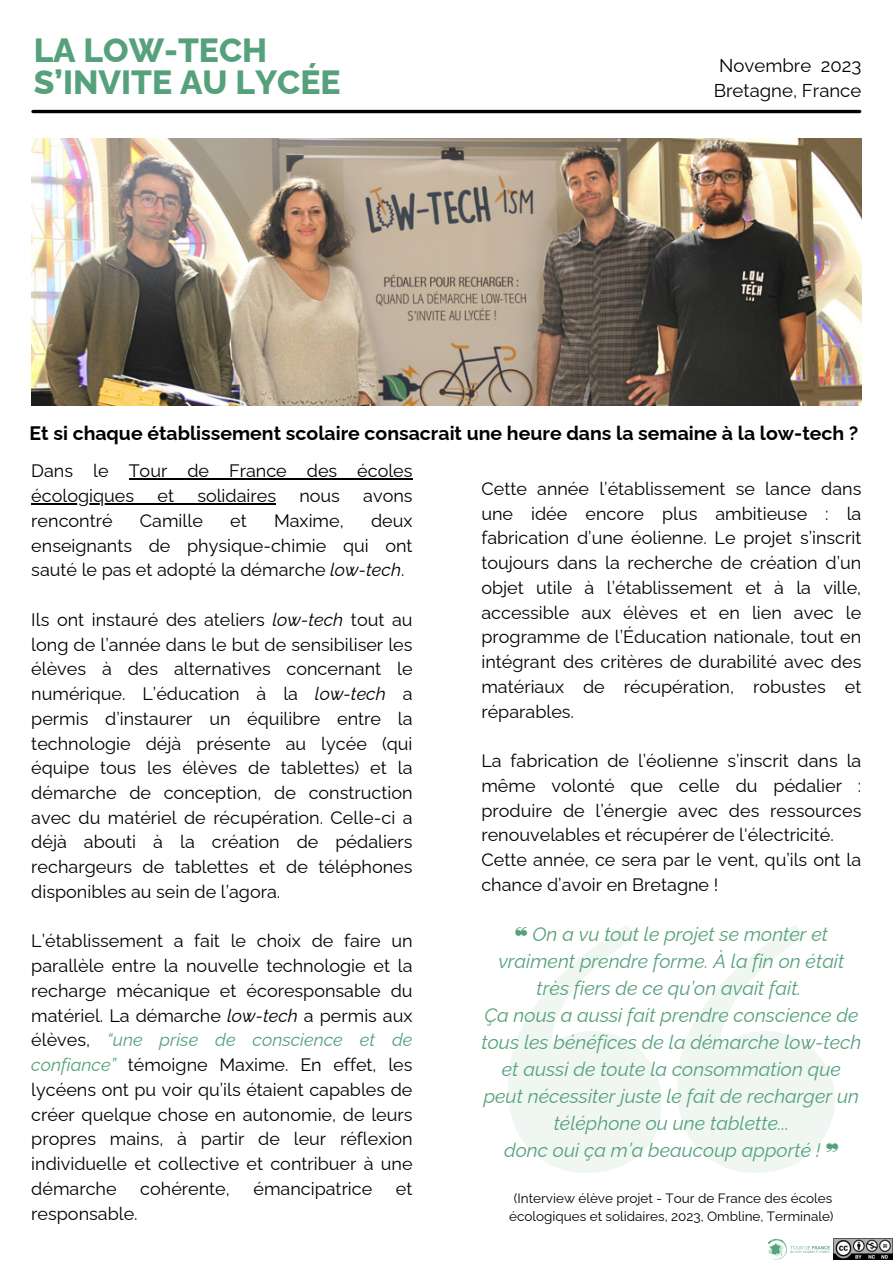
<style>
.page{position:relative;width:893px;height:1264px;background:#fff}
.page>*{position:absolute;margin:0;border:0;box-sizing:border-box;transform-origin:0 0}
.t1{font:800 33.6px "Raleway";color:#55a17b}
.t2{font:italic 19.5px/27px "Raleway";color:#55a17b;text-align:center}
.t3{font:700 19.5px "Raleway";color:#000}
.t4{font:18.6px "Raleway";color:#000}
.t5{font:18px/24.8px "Raleway";color:#000;text-align:justify}
.t6{font:13.5px/18px "Raleway";color:#000;text-align:center}
.s1{font-style:italic}
.s2{font-style:italic;color:#55a17b}
.s3{font-family:"Free Serif";font-style:normal}
</style>
<div class="page">
<hr style="left:33px;top:110px;width:826px;height:3px;background:#000">
<img style="left:767px;top:1238px;width:63px;height:22px">
<img style="left:833px;top:1238px;width:59px;height:20px">
<img style="left:31px;top:139px;width:830px;height:266px">
<svg style="left:508px;top:925px;width:153px;height:247px"></svg>
<svg style="left:677px;top:925px;width:157px;height:247px"></svg>
<hr style="left:129px;top:478px;width:283px;height:1px;background:#000">
<hr style="left:31px;top:503px;width:245px;height:1px;background:#000">
<p class="t1" style="left:34px;top:30px;width:235px">LA LOW-TECH</p>
<p class="t1" style="left:34px;top:63px;width:308px">S’INVITE AU LYCÉE</p>
<p class="t4" style="left:719px;top:54px;width:144px">Novembre 2023</p>
<p class="t4" style="left:713px;top:80px;width:149px">Bretagne, France</p>
<p class="t3" style="left:30px;top:421px;width:830px">Et si chaque établissement scolaire consacrait une heure dans la semaine à la low-tech ?</p>
<p class="t5" style="left:31px;top:458px;width:383px">Dans le Tour de France des écoles écologiques</p>
<p class="t5" style="left:157px;top:483px;width:18px">et</p>
<p class="t5" style="left:197px;top:483px;width:80px">solidaires</p>
<p class="t5" style="left:299px;top:483px;width:42px">nous</p>
<p class="t5" style="left:363px;top:483px;width:51px">avons</p>
<p class="t5" style="left:31px;top:508px;width:383px;text-indent:340px">deux enseignants de physique-chimie qui ont sauté le pas et adopté la démarche <span class="s1">low-tech</span>.</p>
<p class="t5" style="left:31px;top:607px;width:383px">Ils ont instauré des ateliers <span class="s1">low-tech</span> tout au long de l’année dans le but de sensibiliser les élèves à des alternatives concernant le numérique. L’éducation à la <span class="s1">low-tech</span> a permis d’instaurer un équilibre entre la technologie déjà présente au lycée (qui équipe tous les élèves de tablettes) et la démarche de conception, de construction avec du matériel de récupération. Celle-ci a déjà abouti à la création de pédaliers rechargeurs de tablettes et de téléphones disponibles au sein de l’agora.</p>
<p class="t5" style="left:31px;top:928px;width:383px">L’établissement a fait le choix de faire un parallèle entre la nouvelle technologie et la recharge mécanique et écoresponsable du matériel. La démarche <span class="s1">low-tech</span> a permis aux élèves, <span class="s2">“une prise de conscience et de confiance”</span> témoigne Maxime. En effet, les lycéens ont pu voir qu’ils étaient capables de créer quelque chose en autonomie, de leurs propres mains, à partir de leur réflexion individuelle et collective et contribuer à une démarche</p>
<p class="t5" style="left:31px;top:508px;width:83px">rencontré</p>
<p class="t5" style="left:140px;top:508px;width:64px">Camille</p>
<p class="t5" style="left:230px;top:508px;width:18px">et</p>
<p class="t5" style="left:274px;top:508px;width:71px">Maxime,</p>
<p class="t5" style="left:140px;top:1176px;width:91px">cohérente,</p>
<p class="t5" style="left:253px;top:1176px;width:120px">émancipatrice</p>
<p class="t5" style="left:396px;top:1176px;width:18px">et</p>
<p class="t5" style="left:31px;top:1200px;width:108px">responsable.</p>
<p class="t5" style="left:481px;top:476px;width:381px">Cette année l’établissement se lance dans une idée encore plus ambitieuse : la fabrication d’une éolienne. Le projet s’inscrit toujours dans la recherche de création d’un objet utile à l’établissement et à la ville, accessible aux élèves et en lien avec le programme de l’Éducation nationale, tout en intégrant des critères de durabilité avec des matériaux de récupération, robustes et réparables.</p>
<p class="t5" style="left:481px;top:748px;width:381px">La fabrication de l’éolienne s’inscrit dans la même volonté que celle du pédalier : produire de l’énergie avec des ressources renouvelables et récupérer de l'électricité.</p>
<p class="t5" style="left:481px;top:847px;width:381px">Cette année, ce sera par le vent, qu’ils ont la chance d’avoir en Bretagne !</p>
<p class="t2" style="left:498px;top:921px;width:347px"><span class="s3">❝</span> On a vu tout le projet se monter et vraiment prendre forme. À la fin on était très fiers de ce qu’on avait fait.</p>
<p class="t2" style="left:481px;top:1001px;width:381px">Ça nous a aussi fait prendre conscience de tous les bénéfices de la démarche low-tech et aussi de toute la consommation que peut nécessiter juste le fait de recharger un téléphone ou une tablette...</p>
<p class="t2" style="left:504px;top:1136px;width:336px">donc oui ça m’a beaucoup apporté ! <span class="s3">❞</span></p>
<p class="t6" style="left:509px;top:1189px;width:326px">(Interview élève projet - Tour de France des écoles écologiques et solidaires, 2023, Ombline, Terminale)</p>
</div>
